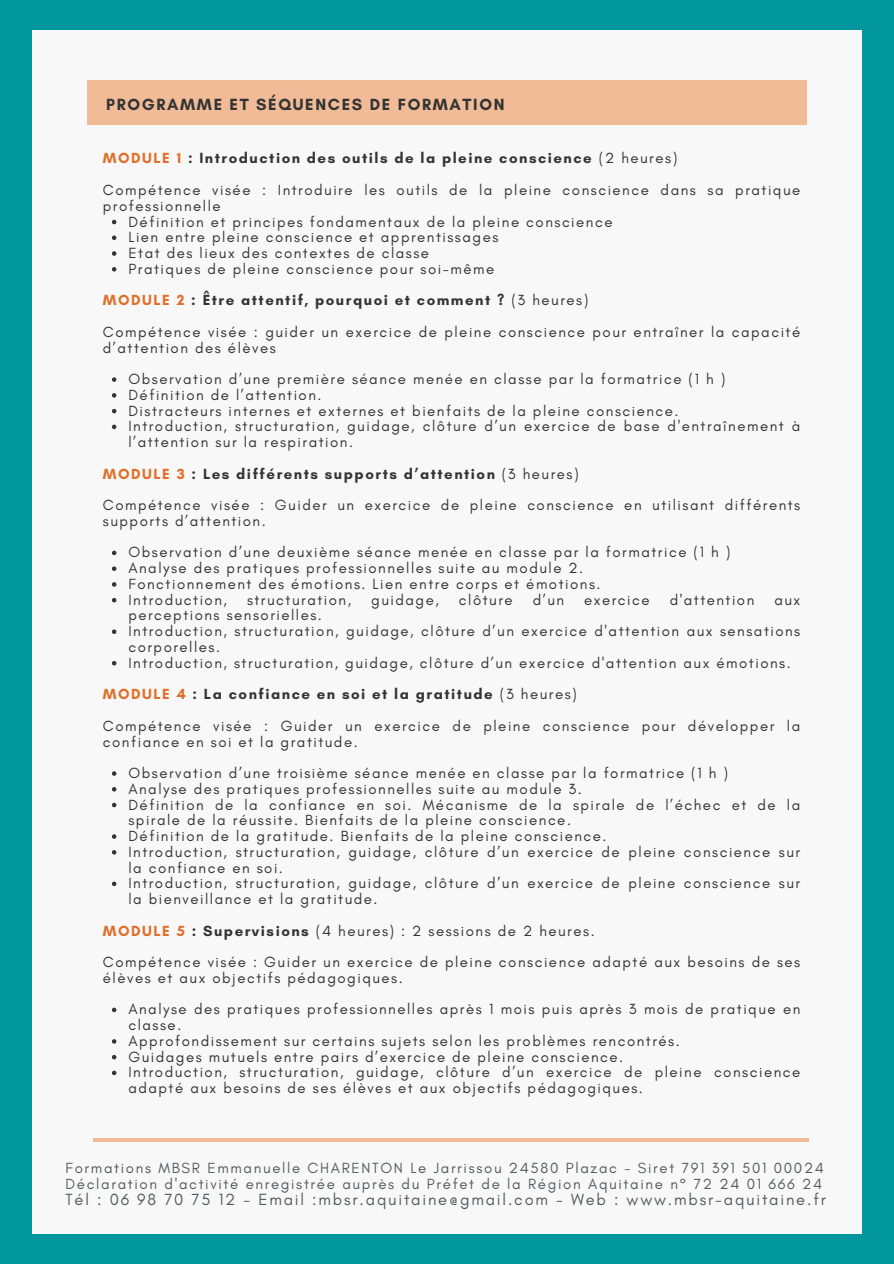
<style>
.page{position:relative;width:894px;height:1264px;background:#fff}
.page>*{position:absolute;margin:0;border:0;box-sizing:border-box;transform-origin:0 0}
.t1{font:16.5px "Glacial Indifference";letter-spacing:.11em;color:#515d63}
.t2{font:700 16.5px "Glacial Indifference";letter-spacing:.1em;color:#343434}
.t3{font:15px/15.8px "Glacial Indifference";letter-spacing:.1em;color:#343434}
.t4{font:700 15px "Glacial Indifference";letter-spacing:.1em;color:#343434}
.t5{font:15px "Glacial Indifference";letter-spacing:.11em;color:#515d63}
.s1{color:#df6f2a}
.s2{font-weight:400}
.s3{font-weight:700;color:#df6f2a}
.s4{font-weight:700}
</style>
<div class="page">
<div style="left:0;top:0;width:893px;height:1263px;background:#03989e"></div>
<div style="left:33px;top:30px;width:828px;height:1203px;background:#f8f8f8"></div>
<hr style="left:94px;top:1138px;width:714px;height:3px;background:#f1bb98">
<div style="left:87px;top:81px;width:719px;height:44px;background:#f1bb98"></div>
<svg style="left:112px;top:220px;width:4px;height:4px"></svg>
<svg style="left:112px;top:235px;width:4px;height:5px"></svg>
<svg style="left:112px;top:251px;width:4px;height:5px"></svg>
<svg style="left:112px;top:267px;width:4px;height:4px"></svg>
<svg style="left:112px;top:377px;width:4px;height:5px"></svg>
<svg style="left:112px;top:393px;width:4px;height:4px"></svg>
<svg style="left:112px;top:409px;width:4px;height:4px"></svg>
<svg style="left:112px;top:424px;width:4px;height:5px"></svg>
<svg style="left:112px;top:550px;width:4px;height:5px"></svg>
<svg style="left:112px;top:566px;width:4px;height:5px"></svg>
<svg style="left:112px;top:582px;width:4px;height:4px"></svg>
<svg style="left:112px;top:598px;width:4px;height:4px"></svg>
<svg style="left:112px;top:629px;width:4px;height:5px"></svg>
<svg style="left:112px;top:661px;width:4px;height:4px"></svg>
<svg style="left:112px;top:771px;width:4px;height:4px"></svg>
<svg style="left:112px;top:787px;width:4px;height:4px"></svg>
<svg style="left:112px;top:802px;width:4px;height:5px"></svg>
<svg style="left:112px;top:834px;width:4px;height:4px"></svg>
<svg style="left:112px;top:850px;width:4px;height:4px"></svg>
<svg style="left:112px;top:881px;width:4px;height:5px"></svg>
<svg style="left:112px;top:1007px;width:4px;height:5px"></svg>
<svg style="left:112px;top:1039px;width:4px;height:4px"></svg>
<svg style="left:112px;top:1055px;width:4px;height:4px"></svg>
<svg style="left:112px;top:1070px;width:4px;height:5px"></svg>
<p class="t2" style="left:106px;top:94px;width:399px">PROGRAMME ET SÉQUENCES DE FORMATION</p>
<p class="t4" style="left:103px;top:149px;width:575px"><span class="s1">MODULE 1</span> : Introduction des outils de la pleine conscience <span class="s2">(2 heures)</span></p>
<p class="t3" style="left:103px;top:182px;width:698px">Compétence visée : Introduire les outils de la pleine conscience dans sa pratique professionnelle</p>
<p class="t3" style="left:128px;top:213px;width:485px">Définition et principes fondamentaux de la pleine conscience</p>
<p class="t3" style="left:128px;top:229px;width:371px">Lien entre pleine conscience et apprentissages</p>
<p class="t3" style="left:128px;top:245px;width:302px">Etat des lieux des contextes de classe</p>
<p class="t3" style="left:128px;top:261px;width:367px">Pratiques de pleine conscience pour soi-même</p>
<p class="t4" style="left:103px;top:291px;width:487px"><span class="s1">MODULE 2</span> : Être attentif, pourquoi et comment ? <span class="s2">(3 heures)</span></p>
<p class="t3" style="left:103px;top:324px;width:698px">Compétence visée : guider un exercice de pleine conscience pour entraîner la capacité d’attention des élèves</p>
<p class="t3" style="left:128px;top:371px;width:598px">Observation d’une première séance menée en classe par la formatrice (1 h )</p>
<p class="t3" style="left:128px;top:387px;width:194px">Définition de l’attention.</p>
<p class="t3" style="left:128px;top:402px;width:551px">Distracteurs internes et externes et bienfaits de la pleine conscience.</p>
<p class="t3" style="left:128px;top:418px;width:673px">Introduction, structuration, guidage, clôture d’un exercice de base d'entraînement à l’attention sur la respiration.</p>
<p class="t4" style="left:103px;top:464px;width:477px"><span class="s1">MODULE 3</span> : Les différents supports d’attention <span class="s2">(3 heures)</span></p>
<p class="t3" style="left:103px;top:497px;width:698px">Compétence visée : Guider un exercice de pleine conscience en utilisant différents supports d’attention.</p>
<p class="t3" style="left:128px;top:544px;width:603px">Observation d’une deuxième séance menée en classe par la formatrice (1 h )</p>
<p class="t3" style="left:128px;top:560px;width:456px">Analyse des pratiques professionnelles suite au module 2.</p>
<p class="t3" style="left:128px;top:576px;width:473px">Fonctionnement des émotions. Lien entre corps et émotions.</p>
<p class="t3" style="left:128px;top:591px;width:100px">Introduction,</p>
<p class="t3" style="left:247px;top:591px;width:106px">structuration,</p>
<p class="t3" style="left:371px;top:591px;width:69px">guidage,</p>
<p class="t3" style="left:459px;top:591px;width:55px">clôture</p>
<p class="t3" style="left:532px;top:591px;width:33px">d’un</p>
<p class="t3" style="left:584px;top:591px;width:67px">exercice</p>
<p class="t3" style="left:669px;top:591px;width:86px">d'attention</p>
<p class="t3" style="left:774px;top:591px;width:27px">aux</p>
<p class="t3" style="left:128px;top:607px;width:195px">perceptions sensorielles.</p>
<p class="t3" style="left:128px;top:623px;width:673px">Introduction, structuration, guidage, clôture d’un exercice d'attention aux sensations corporelles.</p>
<p class="t3" style="left:128px;top:654px;width:663px">Introduction, structuration, guidage, clôture d’un exercice d'attention aux émotions.</p>
<p class="t4" style="left:103px;top:685px;width:475px"><span class="s1">MODULE 4</span> : La confiance en soi et la gratitude <span class="s2">(3 heures)</span></p>
<p class="t3" style="left:103px;top:717px;width:698px">Compétence visée : Guider un exercice de pleine conscience pour développer la confiance en soi et la gratitude.</p>
<p class="t3" style="left:128px;top:765px;width:601px">Observation d’une troisième séance menée en classe par la formatrice (1 h )</p>
<p class="t3" style="left:128px;top:780px;width:455px">Analyse des pratiques professionnelles suite au module 3.</p>
<p class="t3" style="left:128px;top:796px;width:673px">Définition de la confiance en soi. Mécanisme de la spirale de l’échec et de la spirale de la réussite. Bienfaits de la pleine conscience.</p>
<p class="t3" style="left:128px;top:828px;width:479px">Définition de la gratitude. Bienfaits de la pleine conscience.</p>
<p class="t3" style="left:128px;top:843px;width:673px">Introduction, structuration, guidage, clôture d’un exercice de pleine conscience sur la confiance en soi.</p>
<p class="t3" style="left:128px;top:875px;width:673px">Introduction, structuration, guidage, clôture d’un exercice de pleine conscience sur la bienveillance et la gratitude.</p>
<p class="t3" style="left:103px;top:922px;width:493px"><span class="s3">MODULE 5</span> <span class="s4">: Supervisions</span> (4 heures) : 2 sessions de 2 heures.</p>
<p class="t3" style="left:103px;top:954px;width:698px">Compétence visée : Guider un exercice de pleine conscience adapté aux besoins de ses élèves et aux objectifs pédagogiques.</p>
<p class="t3" style="left:128px;top:1001px;width:673px">Analyse des pratiques professionnelles après 1 mois puis après 3 mois de pratique en classe.</p>
<p class="t3" style="left:128px;top:1032px;width:552px">Approfondissement sur certains sujets selon les problèmes rencontrés.</p>
<p class="t3" style="left:128px;top:1048px;width:496px">Guidages mutuels entre pairs d’exercice de pleine conscience.</p>
<p class="t3" style="left:128px;top:1064px;width:673px">Introduction, structuration, guidage, clôture d’un exercice de pleine conscience adapté aux besoins de ses élèves et aux objectifs pédagogiques.</p>
<p class="t5" style="left:65px;top:1158px;width:759px">Formations MBSR Emmanuelle CHARENTON Le Jarrissou 24580 Plazac - Siret 791 391 501 00024</p>
<p class="t5" style="left:65px;top:1174px;width:758px">Déclaration d'activité enregistrée auprès du Préfet de la Région Aquitaine n° 72 24 01 666 24</p>
<p class="t1" style="left:65px;top:1189px;width:761px">Tél : 06 98 70 75 12 - Email :mbsr.aquitaine@gmail.com - Web : www.mbsr-aquitaine.fr</p>
</div>
